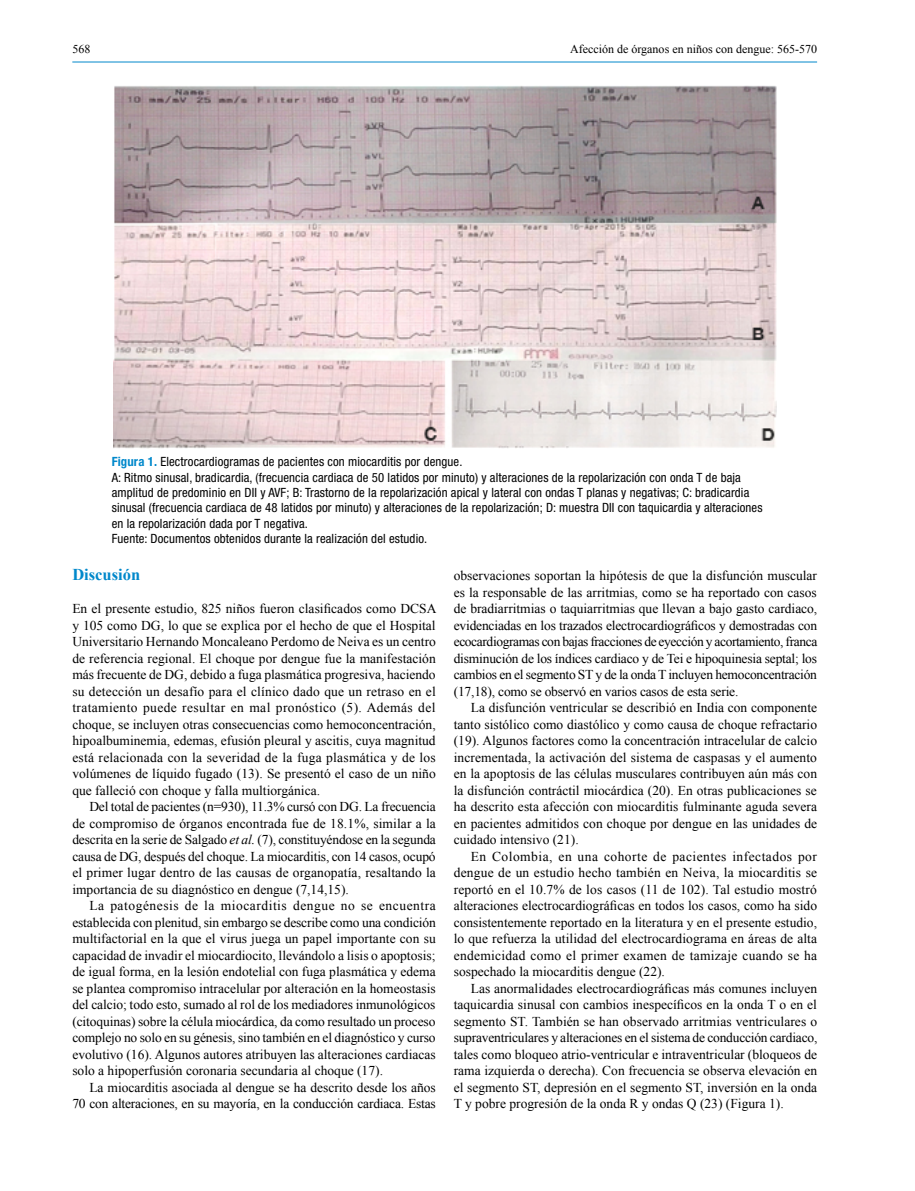
<style>
.page{position:relative;width:915px;height:1191px;background:#fff}
.page>*{position:absolute;margin:0;border:0;box-sizing:border-box;transform-origin:0 0}
.t1{font:700 16.5px "Times New Roman";color:#0088cb}
.t2{font:13.5px/16.5px "Times New Roman";color:#000;text-align:justify}
.t3{font:condensed 12.75px/15.3px "Helvetica Neue LT Std";letter-spacing:.01em;color:#000}
.t4{font:12px "Times New Roman";color:#000}
.s1{font-weight:700;color:#0088cb}
.s2{font-style:italic}
</style>
<div class="page">
<hr style="left:72px;top:62px;width:744px;height:1px;background:#0088cb">
<img style="left:113px;top:85px;width:663px;height:363px">
<p class="t4" style="left:72px;top:41px;width:19px">568</p>
<p class="t4" style="left:570px;top:41px;width:248px">Afección de órganos en niños con dengue: 565-570</p>
<p class="t3" style="left:112px;top:454px;width:652px"><span class="s1">Figura 1.</span> Electrocardiogramas de pacientes con miocarditis por dengue.<br>A: Ritmo sinusal, bradicardia, (frecuencia cardiaca de 50 latidos por minuto) y alteraciones de la repolarización con onda T de baja amplitud de predominio en DII y AVF; B: Trastorno de la repolarización apical y lateral con ondas T planas y negativas; C: bradicardia sinusal (frecuencia cardiaca de 48 latidos por minuto) y alteraciones de la repolarización; D: muestra DII con taquicardia y alteraciones en la repolarización dada por T negativa.<br>Fuente: Documentos obtenidos durante la realización del estudio.</p>
<p class="t1" style="left:72px;top:563px;width:69px">Discusión</p>
<p class="t2" style="left:72px;top:600px;width:365px">En el presente estudio, 825 niños fueron clasificados como DCSA y 105 como DG, lo que se explica por el hecho de que el Hospital Universitario Hernando Moncaleano Perdomo de Neiva es un centro de referencia regional. El choque por dengue fue la manifestación más frecuente de DG, debido a fuga plasmática progresiva, haciendo su detección un desafío para el clínico dado que un retraso en el tratamiento puede resultar en mal pronóstico (5). Además del choque, se incluyen otras consecuencias como hemoconcentración, hipoalbuminemia, edemas, efusión pleural y ascitis, cuya magnitud está relacionada con la severidad de la fuga plasmática y de los volúmenes de líquido fugado (13). Se presentó el caso de un niño que falleció con choque y falla multiorgánica.</p>
<p class="t2" style="left:72px;top:798px;width:365px;text-indent:17px">Del total de pacientes (n=930), 11.3% cursó con DG. La frecuencia de compromiso de órganos encontrada fue de 18.1%, similar a la descrita en la serie de Salgado <span class="s2">et al.</span> (7), constituyéndose en la segunda causa de DG, después del choque. La miocarditis, con 14 casos, ocupó el primer lugar dentro de las causas de organopatía, resaltando la importancia de su diagnóstico en dengue (7,14,15).</p>
<p class="t2" style="left:72px;top:897px;width:365px;text-indent:17px">La patogénesis de la miocarditis dengue no se encuentra establecida con plenitud, sin embargo se describe como una condición multifactorial en la que el virus juega un papel importante con su capacidad de invadir el miocardiocito, llevándolo a lisis o apoptosis; de igual forma, en la lesión endotelial con fuga plasmática y edema se plantea compromiso intracelular por alteración en la homeostasis del calcio; todo esto, sumado al rol de los mediadores inmunológicos (citoquinas) sobre la célula miocárdica, da como resultado un proceso complejo no solo en su génesis, sino también en el diagnóstico y curso evolutivo (16). Algunos autores atribuyen las alteraciones cardiacas solo a hipoperfusión coronaria secundaria al choque (17).</p>
<p class="t2" style="left:72px;top:1078px;width:365px;text-align:right">La miocarditis asociada al dengue se ha descrito desde los años<br>70 con alteraciones, en su mayoría, en la conducción cardiaca. Estas</p>
<p class="t2" style="left:453px;top:567px;width:365px">observaciones soportan la hipótesis de que la disfunción muscular es la responsable de las arritmias, como se ha reportado con casos de bradiarritmias o taquiarritmias que llevan a bajo gasto cardiaco, evidenciadas en los trazados electrocardiográficos y demostradas con ecocardiogramas con bajas fracciones de eyección y acortamiento, franca disminución de los índices cardiaco y de Tei e hipoquinesia septal; los cambios en el segmento ST y de la onda T incluyen hemoconcentración (17,18), como se observó en varios casos de esta serie.</p>
<p class="t2" style="left:453px;top:699px;width:365px;text-indent:17px">La disfunción ventricular se describió en India con componente tanto sistólico como diastólico y como causa de choque refractario (19). Algunos factores como la concentración intracelular de calcio incrementada, la activación del sistema de caspasas y el aumento en la apoptosis de las células musculares contribuyen aún más con la disfunción contráctil miocárdica (20). En otras publicaciones se ha descrito esta afección con miocarditis fulminante aguda severa en pacientes admitidos con choque por dengue en las unidades de cuidado intensivo (21).</p>
<p class="t2" style="left:453px;top:847px;width:365px;text-indent:17px">En Colombia, en una cohorte de pacientes infectados por dengue de un estudio hecho también en Neiva, la miocarditis se reportó en el 10.7% de los casos (11 de 102). Tal estudio mostró alteraciones electrocardiográficas en todos los casos, como ha sido consistentemente reportado en la literatura y en el presente estudio, lo que refuerza la utilidad del electrocardiograma en áreas de alta endemicidad como el primer examen de tamizaje cuando se ha sospechado la miocarditis dengue (22).</p>
<p class="t2" style="left:453px;top:979px;width:365px;text-indent:17px">Las anormalidades electrocardiográficas más comunes incluyen taquicardia sinusal con cambios inespecíficos en la onda T o en el segmento ST. También se han observado arritmias ventriculares o supraventriculares y alteraciones en el sistema de conducción cardiaco, tales como bloqueo atrio-ventricular e intraventricular (bloqueos de rama izquierda o derecha). Con frecuencia se observa elevación en el segmento ST, depresión en el segmento ST, inversión en la onda T y pobre progresión de la onda R y ondas Q (23) (Figura 1).</p>
</div>
